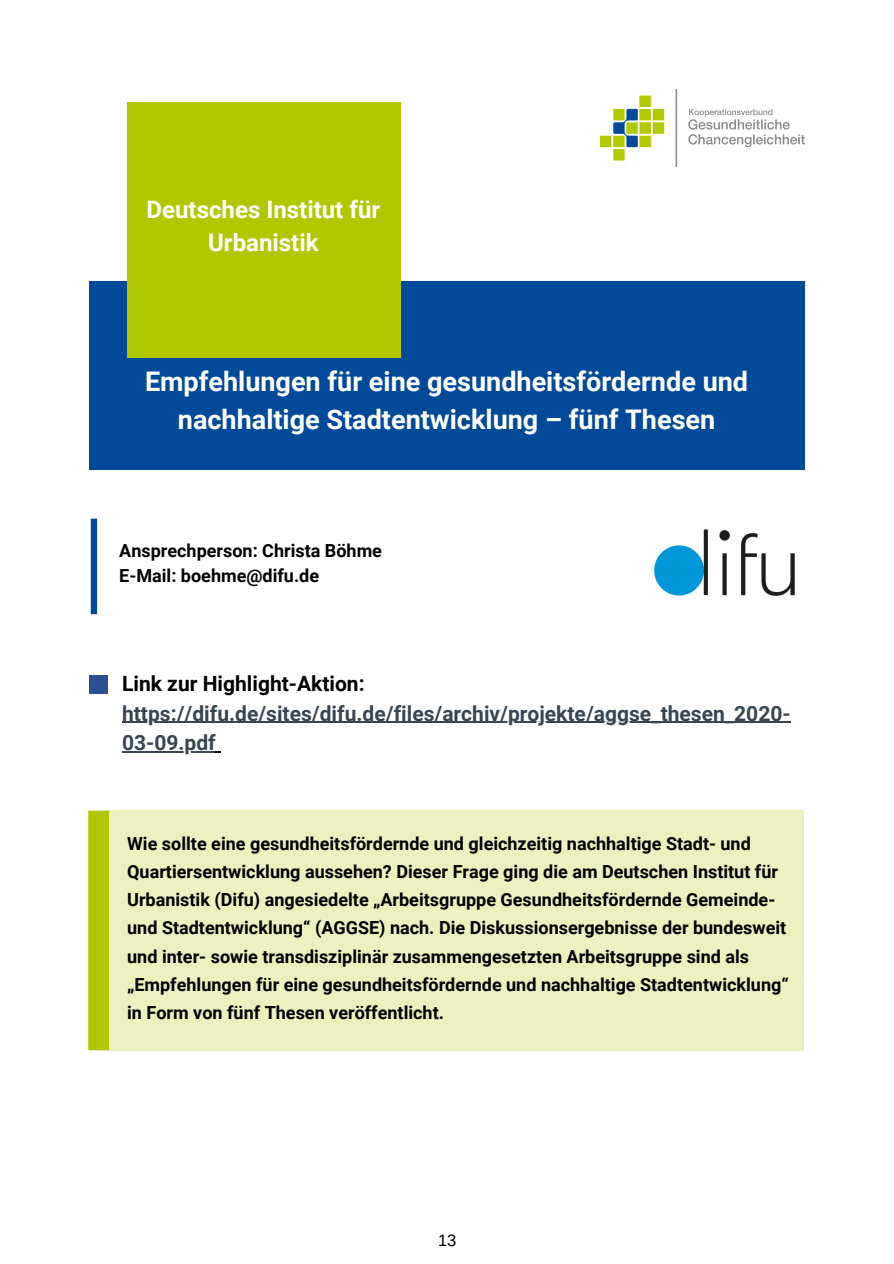
<style>
.page{position:relative;width:894px;height:1264px;background:#fff}
.page>*{position:absolute;margin:0;border:0;box-sizing:border-box;transform-origin:0 0}
.t1{font:700 27px/37.2px "Roboto";color:#fff;text-align:center}
.t2{font:700 24px/32.7px "Roboto";color:#fff;text-align:center}
.t3{font:700 21px/29.2px "Roboto";color:#394550}
.t4{font:700 21px "Roboto";color:#000}
.t5{font:700 18px/28.2px "Roboto";color:#000}
.t6{font:16.5px "Arimo";color:#000}
</style>
<div class="page">
<div style="left:89px;top:281px;width:715px;height:188px;background:#004a99"></div>
<div style="left:127px;top:102px;width:274px;height:255px;background:#b1c800"></div>
<img style="left:600px;top:89px;width:204px;height:77px">
<svg style="left:91px;top:518px;width:6px;height:96px"></svg>
<div style="left:101px;top:810px;width:703px;height:240px;background:#ebf0be"></div>
<div style="left:88px;top:810px;width:21px;height:240px;background:#b1c800"></div>
<div style="left:89px;top:675px;width:18px;height:18px;background:#2c4f93"></div>
<hr style="left:122px;top:722px;width:668px;height:1px;background:#394550">
<hr style="left:122px;top:751px;width:94px;height:1px;background:#394550">
<img style="left:654px;top:529px;width:141px;height:67px">
<p class="t2" style="left:146px;top:194px;width:235px">Deutsches Institut für<br>Urbanistik</p>
<p class="t1" style="left:145px;top:363px;width:604px">Empfehlungen für eine gesundheitsfördernde und nachhaltige Stadtentwicklung – fünf Thesen</p>
<p class="t5" style="left:119px;top:536px;width:264px">Ansprechperson: Christa Böhme</p>
<p class="t5" style="left:119px;top:561px;width:201px">E-Mail: boehme@difu.de</p>
<p class="t4" style="left:122px;top:672px;width:244px">Link zur Highlight-Aktion:</p>
<p class="t3" style="left:122px;top:699px;width:669px">https://difu.de/sites/difu.de/files/archiv/projekte/aggse_thesen_2020-<br>03-09.pdf</p>
<p class="t5" style="left:127px;top:829px;width:662px">Wie sollte eine gesundheitsfördernde und gleichzeitig nachhaltige Stadt- und Quartiersentwicklung aussehen? Dieser Frage ging die am Deutschen Institut für Urbanistik (Difu) angesiedelte „Arbeitsgruppe Gesundheitsfördernde Gemeinde&shy;und Stadtentwicklung“ (AGGSE) nach. Die Diskussionsergebnisse der bundesweit und inter- sowie transdisziplinär zusammengesetzten Arbeitsgruppe sind als „Empfehlungen für eine gesundheitsfördernde und nachhaltige Stadtentwicklung“ in Form von fünf Thesen veröffentlicht.</p>
<p class="t6" style="left:438px;top:1231px;width:20px">13</p>
</div>
